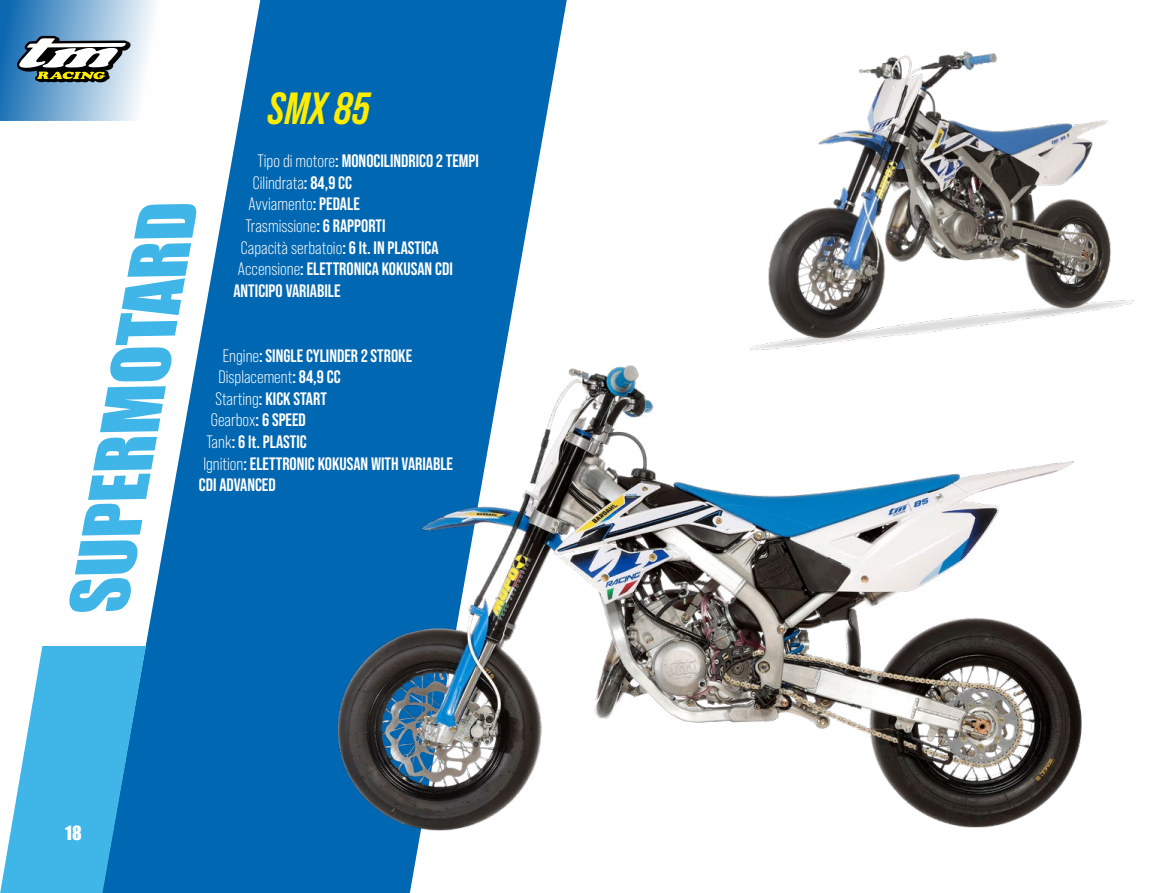
<style>
.page{position:relative;width:1149px;height:893px;background:#fff}
.page>*{position:absolute;margin:0;border:0;box-sizing:border-box;transform-origin:0 0}
.t1{font:italic 72px "Impact";color:#3fb5e8}
.t2{font:italic 700 45px "Bebas Neue Pro";color:#ffed00}
.t3{font:700 18px "Bebas Neue Pro";color:#fff}
.t4{font:18px "Bebas Neue Pro";color:#fff}
.t5{font:18px "Impact";color:#fff}
.s1{font-weight:400}
.s2{font-weight:700}
</style>
<div class="page">
<svg style="left:145px;top:0;width:422px;height:893px;fill:#0067b2"></svg>
<svg style="left:0;top:646px;width:146px;height:247px;background:#51b4e3"></svg>
<svg style="left:0;top:0;width:195px;height:121px"></svg>
<img style="left:325px;top:270px;width:757px;height:583px">
<img style="left:733px;top:51px;width:402px;height:328px">
<h2 class="t2" style="left:268px;top:83px;width:103px">SMX 85</h2>
<p class="t3" style="left:257px;top:151px;width:223px"><span class="s1">Tipo di motore</span>: MONOCILINDRICO 2 TEMPI</p>
<p class="t4" style="left:253px;top:173px;width:101px">Cilindrata<span class="s2">: 84,9 CC</span></p>
<p class="t4" style="left:248px;top:194px;width:113px">Avviamento<span class="s2">: PEDALE</span></p>
<p class="t4" style="left:245px;top:216px;width:142px">Trasmissione<span class="s2">: 6 RAPPORTI</span></p>
<p class="t4" style="left:241px;top:237px;width:199px">Capacità serbatoio<span class="s2">: 6 lt. IN PLASTICA</span></p>
<p class="t3" style="left:238px;top:259px;width:216px"><span class="s1">Accensione</span>: ELETTRONICA KOKUSAN CDI</p>
<p class="t3" style="left:233px;top:280px;width:109px">ANTICIPO VARIABILE</p>
<h1 class="t1" style="left:43px;top:598px;width:419px;rotate:-80deg">SUPERMOTARD</h1>
<p class="t3" style="left:223px;top:345px;width:191px"><span class="s1">Engine</span>: SINGLE CYLINDER 2 STROKE</p>
<p class="t4" style="left:218px;top:367px;width:124px">Displacement<span class="s2">: 84,9 CC</span></p>
<p class="t3" style="left:215px;top:388px;width:113px"><span class="s1">Starting</span>: KICK START</p>
<p class="t4" style="left:211px;top:410px;width:96px">Gearbox<span class="s2">: 6 SPEED</span></p>
<p class="t3" style="left:206px;top:431px;width:102px"><span class="s1">Tank</span>: 6 lt. PLASTIC</p>
<p class="t3" style="left:203px;top:453px;width:251px"><span class="s1">Ignition</span>: ELETTRONIC KOKUSAN WITH VARIABLE</p>
<p class="t3" style="left:199px;top:475px;width:78px">CDI ADVANCED</p>
<p class="t5" style="left:65px;top:819px;width:18px">18</p>
</div>
